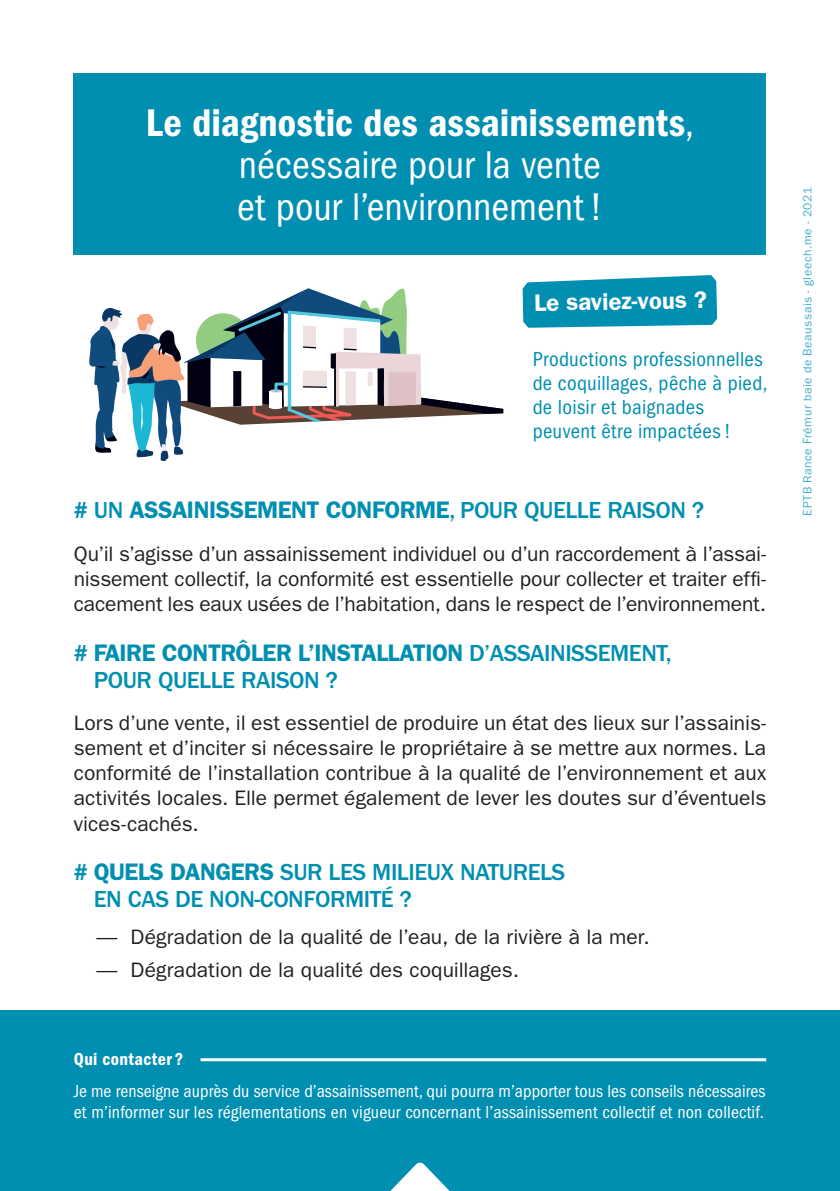
<style>
.page{position:relative;width:840px;height:1191px;background:#fff}
.page>*{position:absolute;margin:0;border:0;box-sizing:border-box;transform-origin:0 0}
.t1{font:condensed 40px/42px "ITC Franklin Gothic Std";color:#fff}
.t2{font:40px "ITC Franklin Gothic Std Dm Cd";color:#fff}
.t3{font:500 24px/27px "ITC Franklin Gothic Std";letter-spacing:-.02em;color:#008fb1}
.t4{font:600 24px "ITC Franklin Gothic Std";letter-spacing:-.02em;color:#008fb1}
.t5{font:600 24px "ITC Franklin Gothic Std";color:#fff}
.t6{font:21px/25.2px "ITC Franklin Gothic Std";color:#231f20;text-align:justify}
.t7{font:condensed 21px/24px "ITC Franklin Gothic Std";letter-spacing:.015em;color:#008fb1}
.t8{font:condensed 18px/21px "ITC Franklin Gothic Std";letter-spacing:.01em;color:#fff}
.t9{font:18px "ITC Franklin Gothic Std Dm Cd";letter-spacing:.02em;color:#fff}
.t10{font:12px "ITC Franklin Gothic Std";letter-spacing:.045em;color:#42b0cb}
.s1{font-family:"ITC Franklin Gothic Std";font-stretch:condensed}
.s2{font-weight:500}
.s3{font-weight:600}
</style>
<div class="page">
<svg style="left:89px;top:288px;width:414px;height:173px"></svg>
<div style="left:74px;top:74px;width:691px;height:181px;background:#008fb1"></div>
<svg style="left:522px;top:275px;width:194px;height:53px;background:#1d9bb9"></svg>
<div style="left:0;top:1010px;width:839px;height:181px;background:#008fb1"></div>
<svg style="left:390px;top:1162px;width:60px;height:29px"></svg>
<hr style="left:200px;top:1058px;width:565px;height:3px;background:#fff">
<h1 class="t2" style="left:146px;top:100px;width:549px">Le diagnostic des assainissements<span class="s1">,</span></h1>
<h1 class="t1" style="left:237px;top:144px;width:367px">nécessaire pour la vente et pour l’environnement!</h1>
<p class="t5" style="left:533px;top:288px;width:174px;rotate:-1deg">Le saviez-vous ?</p>
<p class="t7" style="left:532px;top:347px;width:236px">Productions professionnelles de coquillages, pêche à pied, de loisir et baignades peuvent être impactées!</p>
<p class="t4" style="left:74px;top:496px;width:631px"><span class="s2"># UN</span> ASSAINISSEMENT CONFORME<span class="s2">, POUR QUELLE RAISON ?</span></p>
<p class="t6" style="left:74px;top:541px;width:693px">Qu’il s’agisse d’un assainissement individuel ou d’un raccordement à l’assai&shy;nissement collectif, la conformité est essentielle pour collecter et traiter effi&shy;cacement les eaux usées de l’habitation, dans le respect de l’environnement.</p>
<p class="t3" style="left:94px;top:639px;width:579px;text-indent:-20px"># <span class="s3">FAIRE CONTRÔLER L’INSTALLATION</span> D’ASSAINISSEMENT,<br>POUR QUELLE RAISON ?</p>
<p class="t6" style="left:74px;top:710px;width:693px">Lors d’une vente, il est essentiel de produire un état des lieux sur l’assainis&shy;sement et d’inciter si nécessaire le propriétaire à se mettre aux normes. La conformité de l’installation contribue à la qualité de l’environnement et aux activités locales. Elle permet également de lever les doutes sur d’éventuels vices-cachés.</p>
<p class="t3" style="left:94px;top:859px;width:472px;text-indent:-20px"># <span class="s3">QUELS DANGERS</span> SUR LES MILIEUX NATURELS<br>EN CAS DE NON-CONFORMITÉ ?</p>
<p class="t6" style="left:96px;top:924px;width:554px">— Dégradation de la qualité de l’eau, de la rivière à la mer.</p>
<p class="t6" style="left:96px;top:957px;width:424px">— Dégradation de la qualité des coquillages.</p>
<p class="t9" style="left:74px;top:1048px;width:111px">Qui contacter ?</p>
<p class="t8" style="left:74px;top:1080px;width:693px">Je me renseigne auprès du service d’assainissement, qui pourra m’apporter tous les conseils nécessaires et m’informer sur les réglementations en vigueur concernant l’assainissement collectif et non collectif.</p>
<p class="t10" style="left:800px;top:516px;width:330px;rotate:-90deg">EPTB Rance Frémur baie de Beaussais - gleech.me - 2021</p>
</div>
